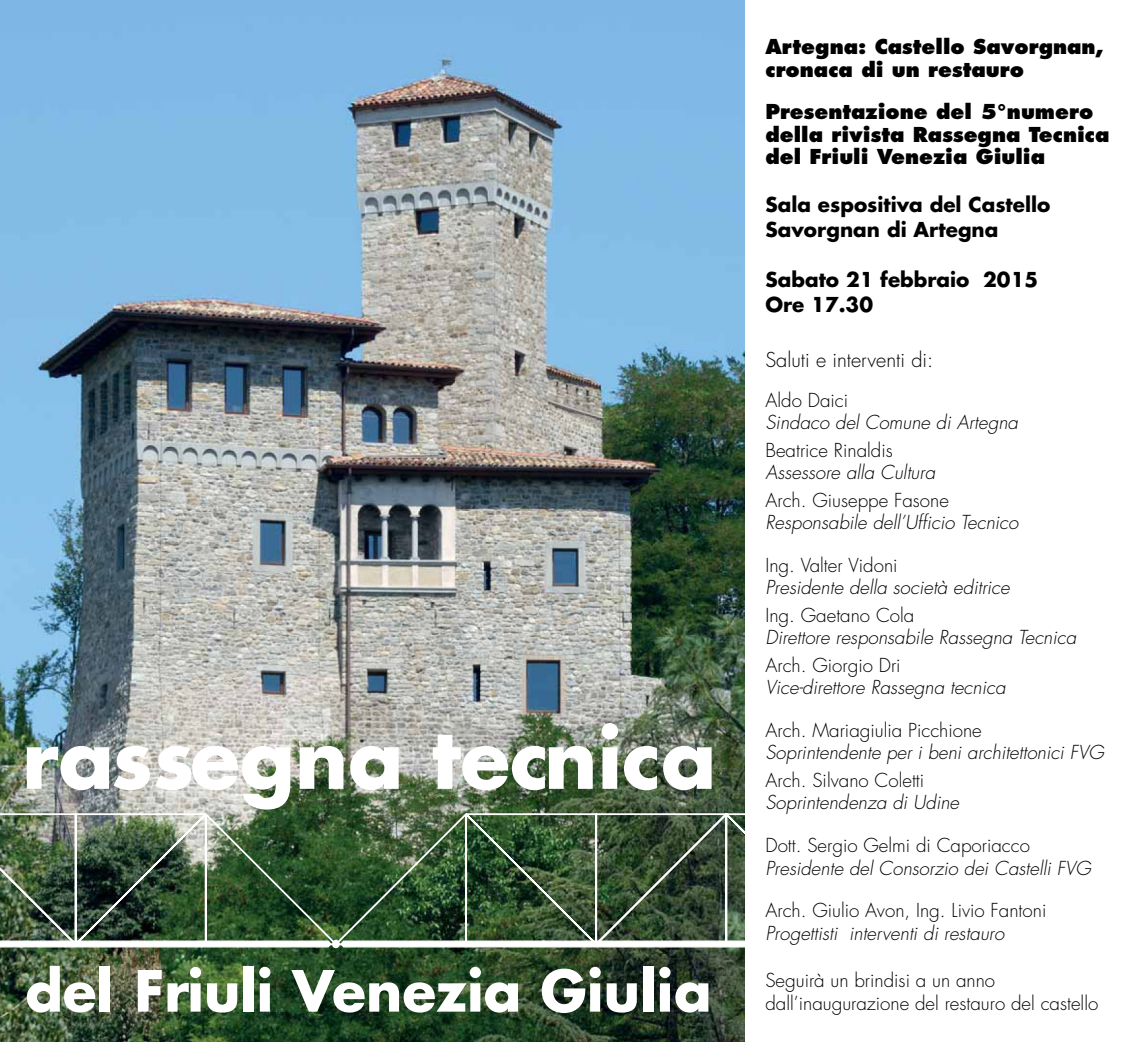
<style>
.page{position:relative;width:1134px;height:1042px;background:#fff}
.page>*{position:absolute;margin:0;border:0;box-sizing:border-box;transform-origin:0 0}
.t1{font:700 81px "Futura Std";color:#fff}
.t2{font:700 55.25px "Futura Std";color:#fff}
.t3{font:800 20px/22.5px "Futura Std";color:#000}
.t4{font:700 20px/25px "Futura Std";color:#000}
.t5{font:300 20px "Futura Std";color:#000}
.t6{font:italic 300 18.75px "Futura Std";color:#000}
.t7{font:300 18.75px/22.5px "Futura Std";color:#000}
</style>
<div class="page">
<img style="left:0;top:0;width:744px;height:1042px">
<img style="left:0;top:810px;width:745px;height:138px">
<svg style="left:0;top:940px;width:332px;height:8px"></svg>
<svg style="left:339px;top:939px;width:406px;height:9px"></svg>
<div style="left:332px;top:940px;width:8px;height:8px;background:#fff;border-radius:50%"></div>
<h1 class="t1" style="left:22px;top:704px;width:696px">rassegna tecnica</h1>
<h2 class="t2" style="left:25px;top:954px;width:688px">del Friuli Venezia Giulia</h2>
<p class="t3" style="left:765px;top:35px;width:340px">Artegna: Castello Savorgnan, cronaca di un restauro</p>
<p class="t3" style="left:765px;top:100px;width:346px">Presentazione del 5°numero della rivista Rassegna Tecnica del Friuli Venezia Giulia</p>
<p class="t4" style="left:765px;top:191px;width:286px">Sala espositiva del Castello<br>Savorgnan di Artegna</p>
<p class="t4" style="left:765px;top:266px;width:274px">Sabato 21 febbraio 2015<br>Ore 17.30</p>
<p class="t5" style="left:765px;top:347px;width:169px">Saluti e interventi di:</p>
<p class="t7" style="left:765px;top:389px;width:84px">Aldo Daici</p>
<p class="t6" style="left:765px;top:411px;width:254px">Sindaco del Comune di Artegna</p>
<p class="t7" style="left:765px;top:439px;width:129px">Beatrice Rinaldis</p>
<p class="t6" style="left:765px;top:461px;width:171px">Assessore alla Cultura</p>
<p class="t7" style="left:765px;top:489px;width:185px">Arch. Giuseppe Fasone</p>
<p class="t6" style="left:765px;top:511px;width:254px">Responsabile dell’Ufficio Tecnico</p>
<p class="t7" style="left:765px;top:554px;width:134px">Ing. Valter Vidoni</p>
<p class="t6" style="left:765px;top:576px;width:246px">Presidente della società editrice</p>
<p class="t7" style="left:765px;top:604px;width:150px">Ing. Gaetano Cola</p>
<p class="t6" style="left:765px;top:626px;width:312px">Direttore responsabile Rassegna Tecnica</p>
<p class="t7" style="left:765px;top:654px;width:137px">Arch. Giorgio Dri</p>
<p class="t6" style="left:765px;top:676px;width:242px">Vice-direttore Rassegna tecnica</p>
<p class="t7" style="left:765px;top:719px;width:218px">Arch. Mariagiulia Picchione</p>
<p class="t6" style="left:765px;top:741px;width:340px">Soprintendente per i beni architettonici FVG</p>
<p class="t7" style="left:765px;top:769px;width:160px">Arch. Silvano Coletti</p>
<p class="t6" style="left:765px;top:791px;width:195px">Soprintendenza di Udine</p>
<p class="t7" style="left:765px;top:834px;width:266px">Dott. Sergio Gelmi di Caporiacco</p>
<p class="t6" style="left:765px;top:856px;width:327px">Presidente del Consorzio dei Castelli FVG</p>
<p class="t7" style="left:765px;top:899px;width:282px">Arch. Giulio Avon, Ing. Livio Fantoni</p>
<p class="t6" style="left:765px;top:921px;width:240px">Progettisti interventi di restauro</p>
<p class="t7" style="left:765px;top:969px;width:334px">Seguirà un brindisi a un anno dall’inaugurazione del restauro del castello</p>
</div>
